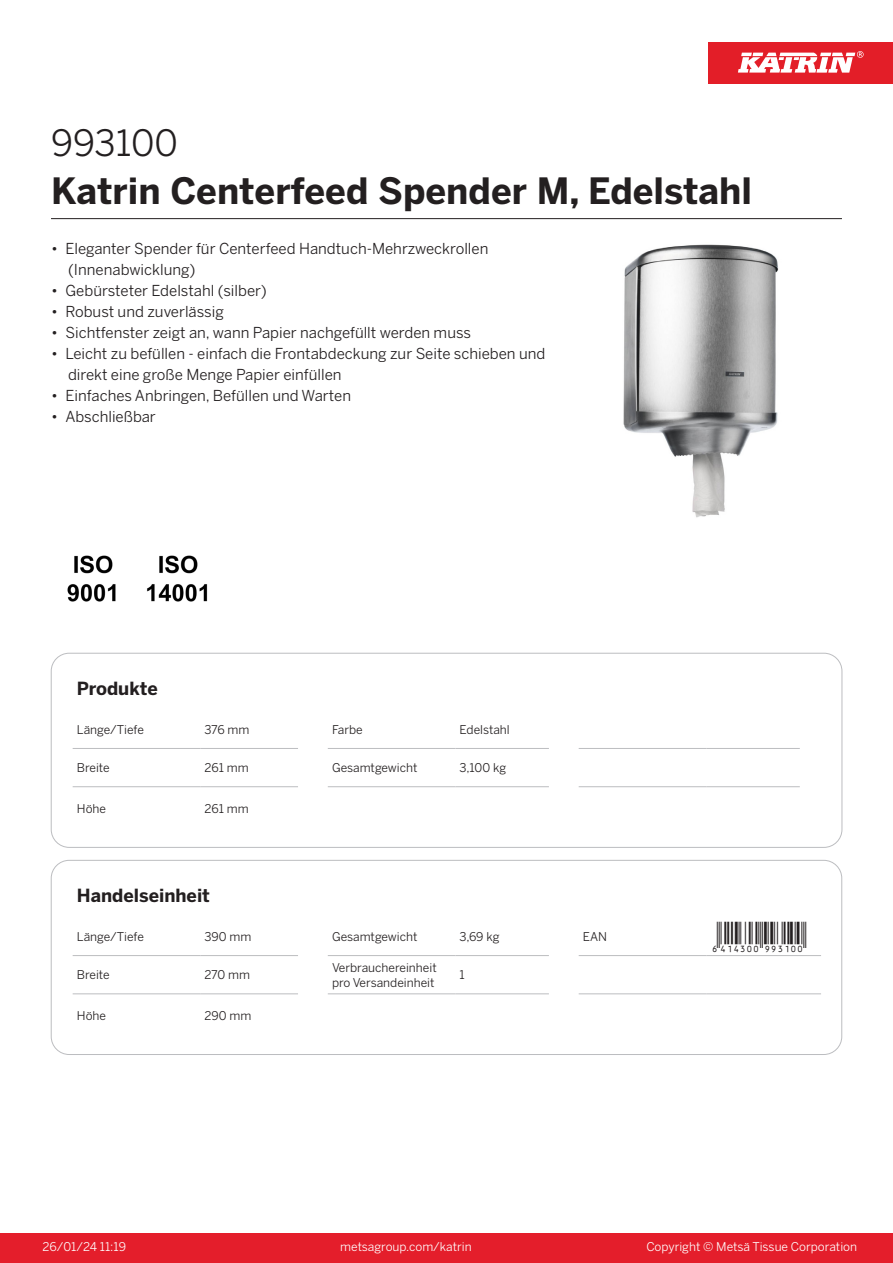
<style>
.page{position:relative;width:893px;height:1263px;background:#fff}
.page>*{position:absolute;margin:0;border:0;box-sizing:border-box;transform-origin:0 0}
.Product_Name{font:700 36px "Benton Sans";color:#231f20}
.External_material_co{font:36px "Benton Sans";color:#231f20}
.T_EAN{font:30px "Viisas EAN Matala";color:#231f20}
.T_TableHeader{font:700 18px "Benton Sans";color:#231f20}
.MarketingBullets{font:15px/21px "Benton Sans";color:#231f20}
.T_TableBody{font:12px/14.4px "Benton Sans";color:#231f20}
.t1{font:12px "Benton Sans";color:#fff}
</style>
<div class="page">
<div style="left:0;top:1233px;width:893px;height:30px;background:#e41e2b"></div>
<div style="left:708px;top:43px;width:185px;height:41px;background:#e31e28"></div>
<svg style="left:738px;top:51px;width:126px;height:22px"></svg>
<hr style="left:73px;top:748px;width:127px;height:1px;background:#bcbdc0">
<hr style="left:200px;top:748px;width:98px;height:1px;background:#bcbdc0">
<hr style="left:328px;top:748px;width:127px;height:1px;background:#bcbdc0">
<hr style="left:455px;top:748px;width:94px;height:1px;background:#bcbdc0">
<hr style="left:579px;top:748px;width:127px;height:1px;background:#bcbdc0">
<hr style="left:706px;top:748px;width:94px;height:1px;background:#bcbdc0">
<hr style="left:73px;top:786px;width:127px;height:1px;background:#bcbdc0">
<hr style="left:200px;top:786px;width:98px;height:1px;background:#bcbdc0">
<hr style="left:328px;top:786px;width:127px;height:1px;background:#bcbdc0">
<hr style="left:455px;top:786px;width:94px;height:1px;background:#bcbdc0">
<hr style="left:579px;top:786px;width:127px;height:1px;background:#bcbdc0">
<hr style="left:706px;top:786px;width:94px;height:1px;background:#bcbdc0">
<div style="left:51px;top:653px;width:791px;height:194px;border:1px solid #bcbdc0;border-radius:18px"></div>
<hr style="left:73px;top:955px;width:127px;height:1px;background:#bcbdc0">
<hr style="left:200px;top:955px;width:98px;height:1px;background:#bcbdc0">
<hr style="left:328px;top:955px;width:127px;height:1px;background:#bcbdc0">
<hr style="left:455px;top:955px;width:94px;height:1px;background:#bcbdc0">
<hr style="left:579px;top:955px;width:127px;height:1px;background:#bcbdc0">
<hr style="left:706px;top:955px;width:115px;height:1px;background:#bcbdc0">
<hr style="left:73px;top:993px;width:127px;height:1px;background:#bcbdc0">
<hr style="left:200px;top:993px;width:98px;height:1px;background:#bcbdc0">
<hr style="left:328px;top:993px;width:127px;height:1px;background:#bcbdc0">
<hr style="left:455px;top:993px;width:94px;height:1px;background:#bcbdc0">
<hr style="left:579px;top:993px;width:127px;height:1px;background:#bcbdc0">
<hr style="left:706px;top:993px;width:115px;height:1px;background:#bcbdc0">
<div style="left:51px;top:860px;width:791px;height:195px;border:1px solid #bcbdc0;border-radius:18px"></div>
<img style="left:623px;top:244px;width:156px;height:274px">
<img style="left:67px;top:555px;width:49px;height:47px">
<img style="left:147px;top:555px;width:61px;height:47px">
<hr style="left:51px;top:218px;width:791px;height:1px;background:#231f20">
<p class="External_material_co" style="left:51px;top:121px;width:129px">993100</p>
<p class="Product_Name" style="left:51px;top:168px;width:702px">Katrin Centerfeed Spender M, Edelstahl</p>
<p class="MarketingBullets" style="left:68px;top:238px;width:422px;text-indent:-17px">• Eleganter Spender für Centerfeed Handtuch-Mehrzweckrollen (Innenabwicklung)</p>
<p class="MarketingBullets" style="left:51px;top:280px;width:217px">• Gebürsteter Edelstahl (silber)</p>
<p class="MarketingBullets" style="left:51px;top:301px;width:174px">• Robust und zuverlässig</p>
<p class="MarketingBullets" style="left:51px;top:322px;width:422px">• Sichtfenster zeigt an, wann Papier nachgefüllt werden muss</p>
<p class="MarketingBullets" style="left:68px;top:343px;width:479px;text-indent:-17px">• Leicht zu befüllen - einfach die Frontabdeckung zur Seite schieben und direkt eine große Menge Papier einfüllen</p>
<p class="MarketingBullets" style="left:51px;top:385px;width:302px">• Einfaches Anbringen, Befüllen und Warten</p>
<p class="MarketingBullets" style="left:51px;top:406px;width:106px">• Abschließbar</p>
<p class="T_TableHeader" style="left:77px;top:677px;width:82px">Produkte</p>
<p class="T_TableBody" style="left:77px;top:722px;width:68px">Länge/Tiefe</p>
<p class="T_TableBody" style="left:204px;top:722px;width:46px">376 mm</p>
<p class="T_TableBody" style="left:332px;top:722px;width:32px">Farbe</p>
<p class="T_TableBody" style="left:460px;top:722px;width:52px">Edelstahl</p>
<p class="T_TableBody" style="left:77px;top:761px;width:34px">Breite</p>
<p class="T_TableBody" style="left:204px;top:761px;width:46px">261 mm</p>
<p class="T_TableBody" style="left:332px;top:761px;width:87px">Gesamtgewicht</p>
<p class="T_TableBody" style="left:460px;top:761px;width:48px">3,100 kg</p>
<p class="T_TableBody" style="left:77px;top:801px;width:31px">Höhe</p>
<p class="T_TableBody" style="left:204px;top:801px;width:46px">261 mm</p>
<p class="T_TableHeader" style="left:77px;top:884px;width:135px">Handelseinheit</p>
<p class="T_TableBody" style="left:77px;top:930px;width:68px">Länge/Tiefe</p>
<p class="T_TableBody" style="left:204px;top:930px;width:48px">390 mm</p>
<p class="T_TableBody" style="left:332px;top:930px;width:87px">Gesamtgewicht</p>
<p class="T_TableBody" style="left:460px;top:930px;width:41px">3,69 kg</p>
<p class="T_TableBody" style="left:583px;top:930px;width:26px">EAN</p>
<p class="T_EAN" style="left:710px;top:921px;width:97px">*6414300993100*</p>
<p class="T_TableBody" style="left:77px;top:968px;width:34px">Breite</p>
<p class="T_TableBody" style="left:204px;top:968px;width:47px">270 mm</p>
<p class="T_TableBody" style="left:332px;top:961px;width:106px">Verbrauchereinheit pro Versandeinheit</p>
<p class="T_TableBody" style="left:460px;top:968px;width:7px">1</p>
<p class="T_TableBody" style="left:77px;top:1008px;width:31px">Höhe</p>
<p class="T_TableBody" style="left:204px;top:1008px;width:48px">290 mm</p>
<p class="t1" style="left:43px;top:1239px;width:85px">26/01/24 11:19</p>
<p class="t1" style="left:340px;top:1239px;width:133px">metsagroup.com/katrin</p>
<p class="t1" style="left:646px;top:1239px;width:212px">Copyright © Metsä Tissue Corporation</p>
</div>
